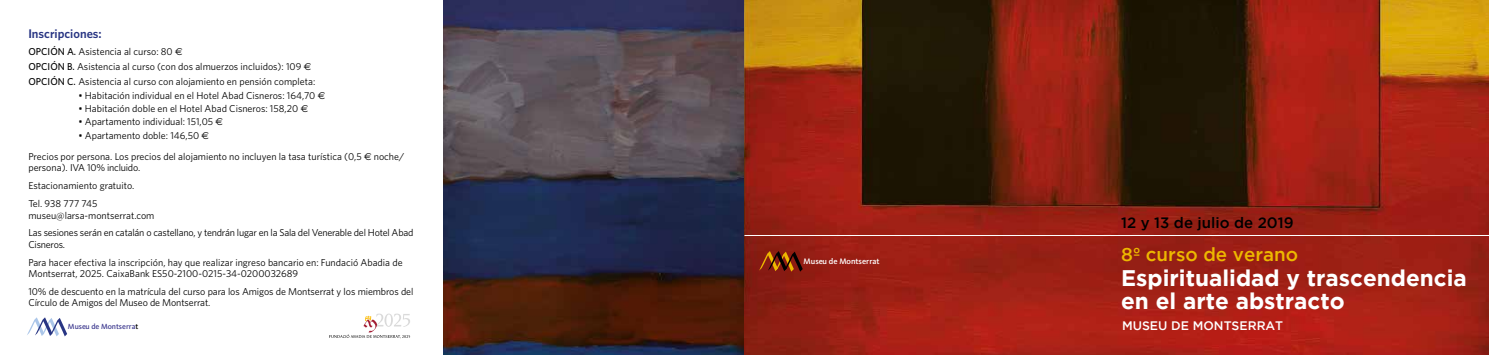
<style>
.page{position:relative;width:1489px;height:355px;background:#fff}
.page>*{position:absolute;margin:0;border:0;box-sizing:border-box;transform-origin:0 0}
.t1{font:700 22.5px/23.8px "Gotham";color:#fff}
.t2{font:500 18.75px "Gotham";color:#edb800}
.t3{font:500 15px "Gotham";color:#000}
.t4{font:600 12.5px "Whitney HTF";color:#283583}
.t5{font:500 12.25px "Gotham";color:#fff}
.t6{font:10px/17.8px "Whitney HTF";color:#000}
.t7{font:10px/17.8px "Whitney HTF";letter-spacing:-.02em;color:#000}
.t8{font:500 8.38px "Kievit";color:#fff}
.t9{font:500 7.75px "Kievit";color:#433f92}
.s1{font-weight:500}
.s2{font-family:"Euro Sans"}
.s3{color:#000}
</style>
<div class="page">
<img style="left:443px;top:0;width:1045px;height:354px">
<svg style="left:27px;top:317px;width:40px;height:19px"></svg>
<svg style="left:329px;top:313px;width:81px;height:25px"></svg>
<hr style="left:744px;top:235px;width:744px;height:1px;background:#fff">
<svg style="left:759px;top:251px;width:43px;height:20px"></svg>
<p class="t4" style="left:28px;top:26px;width:75px">Inscripciones:</p>
<p class="t6" style="left:28px;top:44px;width:288px;line-height:15px"><span class="s1">OPCIÓN A.</span> Asistencia al curso: 80 <span class="s2">€<br></span><span class="s1">OPCIÓN B.</span> Asistencia al curso (con dos almuerzos incluidos): 109 <span class="s2">€<br></span><span class="s1">OPCIÓN C.</span> Asistencia al curso con alojamiento en pensión completa:</p>
<p class="t6" style="left:78px;top:86px;width:248px">• Habitación individual en el Hotel Abad Cisneros: 164,70 <span class="s2">€</span></p>
<p class="t6" style="left:78px;top:99px;width:231px">• Habitación doble en el Hotel Abad Cisneros: 158,20 <span class="s2">€</span></p>
<p class="t6" style="left:78px;top:112px;width:146px">• Apartamento individual: 151,05 <span class="s2">€</span></p>
<p class="t6" style="left:28px;top:124px;width:377px;line-height:21.2px;text-indent:50px">• Apartamento doble: 146,50 <span class="s2">€<br></span>Precios por persona. Los precios del alojamiento no incluyen la tasa turística (0,5 <span class="s2">€</span> noche/</p>
<p class="t6" style="left:28px;top:159px;width:113px">persona). IVA 10% incluido.<br>Estacionamiento gratuito.<br>Tel. 938 777 745</p>
<p class="t7" style="left:28px;top:206px;width:386px">museu@larsa-montserrat.com<br>Las sesiones serán en catalán o castellano, y tendrán lugar en la Sala del Venerable del Hotel Abad</p>
<p class="t6" style="left:28px;top:235px;width:376px">Cisneros.<br>Para hacer efectiva la inscripción, hay que realizar ingreso bancario en: Fundació Abadia de</p>
<p class="t6" style="left:28px;top:264px;width:386px">Montserrat, 2025. CaixaBank ES50-2100-0215-34-0200032689<br>10% de descuento en la matrícula del curso para los Amigos de Montserrat y los miembros del</p>
<p class="t6" style="left:28px;top:293px;width:183px">Círculo de Amigos del Museo de Montserrat.</p>
<p class="t9" style="left:68px;top:321px;width:72px">Museu de Montserra<span class="s3">t</span></p>
<h3 class="t3" style="left:1121px;top:213px;width:174px">12 y 13 de julio de 2019</h3>
<p class="t8" style="left:803px;top:256px;width:77px">Museu de Montserrat</p>
<h2 class="t2" style="left:1121px;top:243px;width:178px">8º curso de verano</h2>
<h1 class="t1" style="left:1121px;top:265px;width:347px">Espiritualidad y trascendencia en el arte abstracto</h1>
<p class="t5" style="left:1121px;top:318px;width:163px">MUSEU DE MONTSERRAT</p>
</div>
